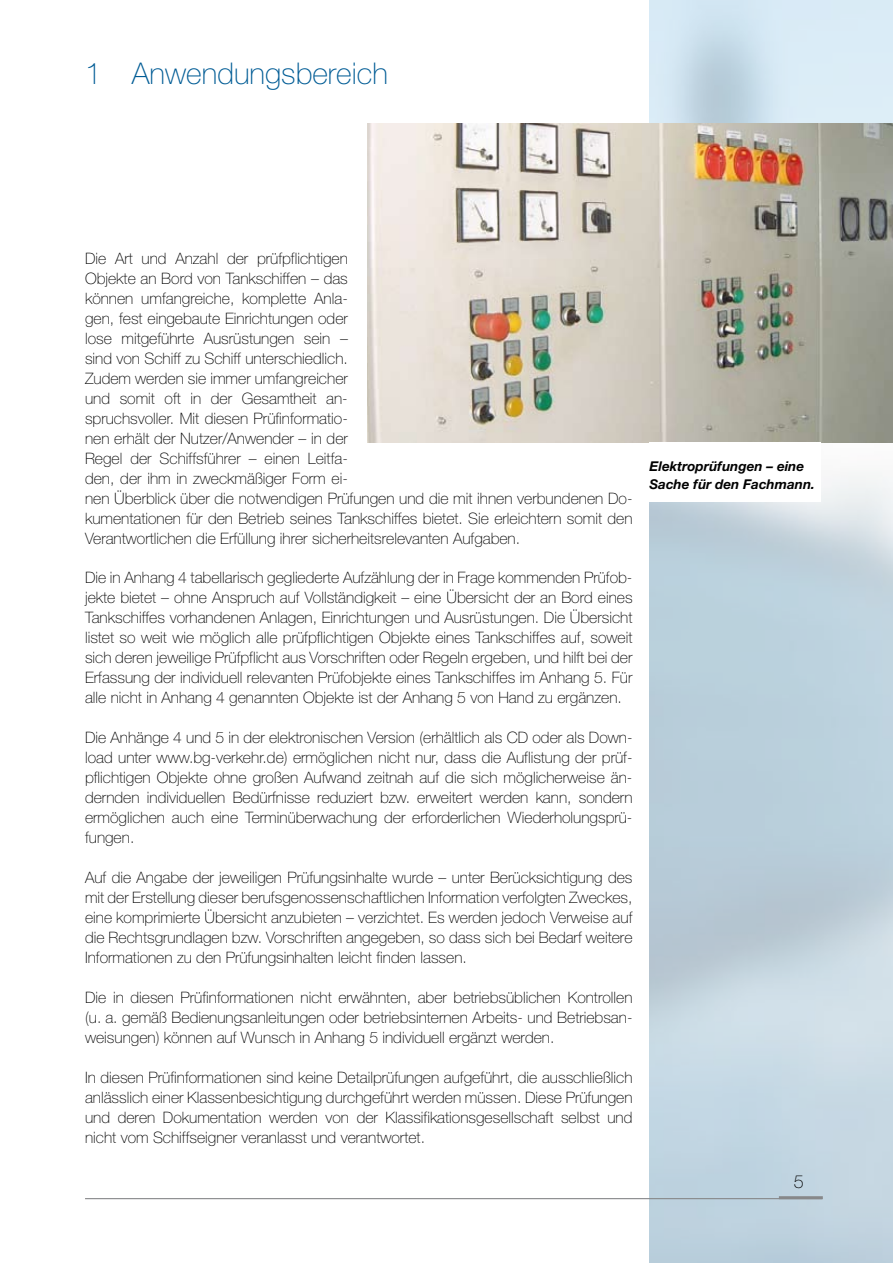
<style>
.page{position:relative;width:893px;height:1263px;background:#fff}
.page>*{position:absolute;margin:0;border:0;box-sizing:border-box;transform-origin:0 0}
.t1{font:100 30px "Helvetica Neue";color:#005c95}
.t2{font:100 18px "Helvetica Neue";color:#000}
.t3{font:100 15.75px/20px "Helvetica Neue";color:#000;text-align:justify}
.t4{font:italic 700 13.5px/18px "Helvetica Neue";color:#000}
</style>
<div class="page">
<hr style="left:779px;top:1196px;width:44px;height:3px;background:#87888a">
<hr style="left:85px;top:1198px;width:737px;height:1px;background:#87888a">
<img style="left:367px;top:123px;width:526px;height:319px">
<h1 class="t1" style="left:85px;top:56px;width:304px">1 Anwendungsbereich</h1>
<p class="t3" style="left:85px;top:248px;width:549px;text-align:left">Die Art und Anzahl der prüfpflichtigen<br>Objekte an Bord von Tankschiffen – das<br>können umfangreiche, komplette Anla-<br>gen, fest eingebaute Einrichtungen oder<br>lose mitgeführte Ausrüstungen sein –<br>sind von Schiff zu Schiff unterschiedlich.<br>Zudem werden sie immer umfangreicher<br>und somit oft in der Gesamtheit an-<br>spruchsvoller. Mit diesen Prüfinformatio-<br>nen erhält der Nutzer/Anwender – in der<br>Regel der Schiffsführer – einen Leitfa-<br>den, der ihm in zweckmäßiger Form ei-<br>nen Überblick über die notwendigen Prüfungen und die mit ihnen verbundenen Do&shy;kumentationen für den Betrieb seines Tankschiffes bietet. Sie erleichtern somit den Verantwortlichen die Erfüllung ihrer sicherheitsrelevanten Aufgaben.</p>
<p class="t3" style="left:85px;top:568px;width:549px">Die in Anhang 4 tabellarisch gegliederte Aufzählung der in Frage kommenden Prüfob&shy;jekte bietet – ohne Anspruch auf Vollständigkeit – eine Übersicht der an Bord eines Tankschiffes vorhandenen Anlagen, Einrichtungen und Ausrüstungen. Die Übersicht listet so weit wie möglich alle prüfpflichtigen Objekte eines Tankschiffes auf, soweit sich deren jeweilige Prüfpflicht aus Vorschriften oder Regeln ergeben, und hilft bei der Erfassung der individuell relevanten Prüfobjekte eines Tankschiffes im Anhang 5. Für alle nicht in Anhang 4 genannten Objekte ist der Anhang 5 von Hand zu ergänzen.</p>
<p class="t3" style="left:85px;top:728px;width:549px">Die Anhänge 4 und 5 in der elektronischen Version (erhältlich als CD oder als Down&shy;load unter www.bg-verkehr.de) ermöglichen nicht nur, dass die Auflistung der prüf&shy;pflichtigen Objekte ohne großen Aufwand zeitnah auf die sich möglicherweise än&shy;dernden individuellen Bedürfnisse reduziert bzw. erweitert werden kann, sondern ermöglichen auch eine Terminüberwachung der erforderlichen Wiederholungsprü&shy;fungen.</p>
<p class="t3" style="left:85px;top:868px;width:549px">Auf die Angabe der jeweiligen Prüfungsinhalte wurde – unter Berücksichtigung des mit der Erstellung dieser berufsgenossenschaftlichen Information verfolgten Zweckes, eine komprimierte Übersicht anzubieten – verzichtet. Es werden jedoch Verweise auf die Rechtsgrundlagen bzw. Vorschriften angegeben, so dass sich bei Bedarf weitere Informationen zu den Prüfungsinhalten leicht finden lassen.</p>
<p class="t3" style="left:85px;top:988px;width:549px">Die in diesen Prüfinformationen nicht erwähnten, aber betriebsüblichen Kontrollen (u. a. gemäß Bedienungsanleitungen oder betriebsinternen Arbeits- und Betriebsan&shy;weisungen) können auf Wunsch in Anhang 5 individuell ergänzt werden.</p>
<p class="t3" style="left:85px;top:1067px;width:549px">In diesen Prüfinformationen sind keine Detailprüfungen aufgeführt, die ausschließlich anlässlich einer Klassenbesichtigung durchgeführt werden müssen. Diese Prüfungen und deren Dokumentation werden von der Klassifikationsgesellschaft selbst und nicht vom Schiffseigner veranlasst und verantwortet.</p>
<p class="t4" style="left:649px;top:457px;width:167px">Elektroprüfungen – eine<br>Sache für den Fachmann.</p>
<p class="t2" style="left:794px;top:1171px;width:12px">5</p>
</div>
